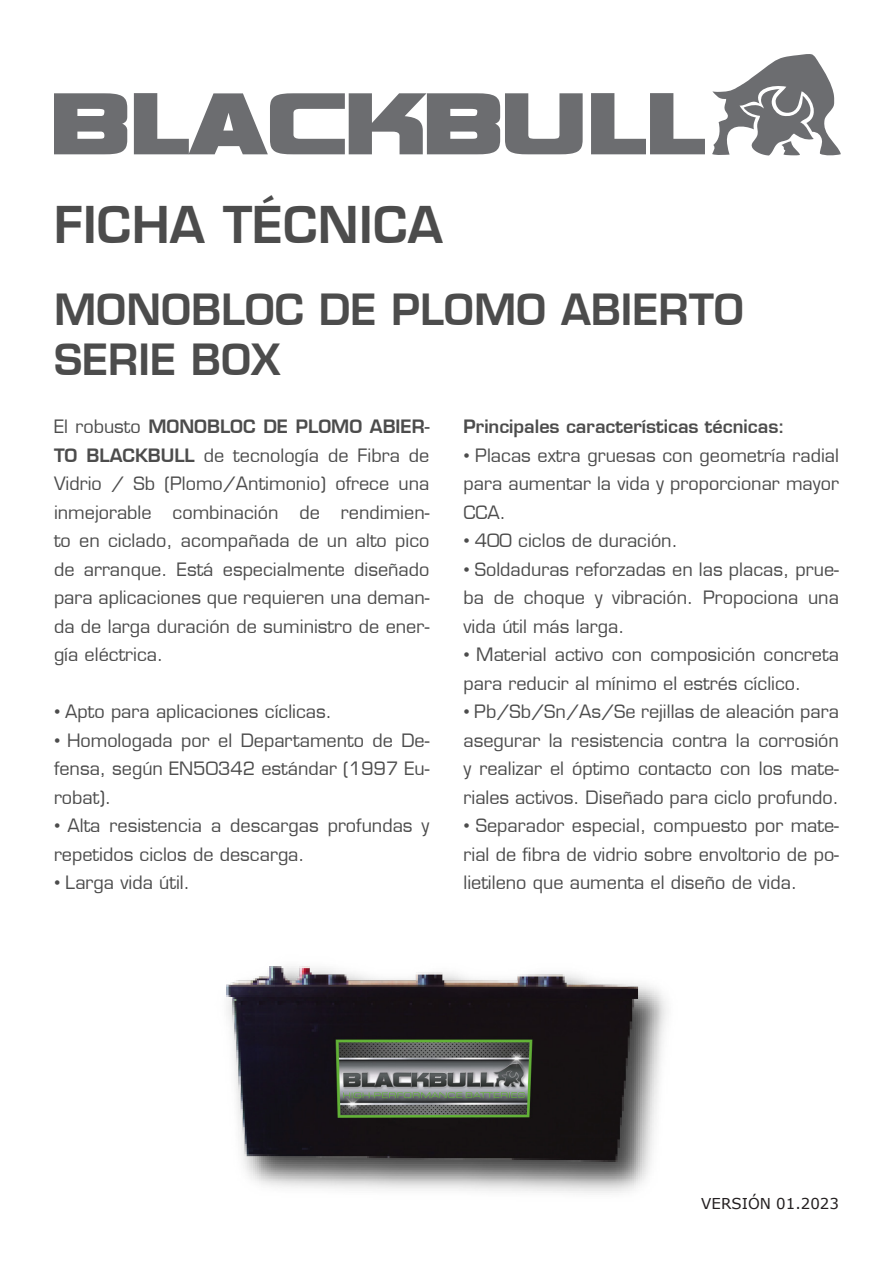
<style>
.page{position:relative;width:893px;height:1263px;background:#fff}
.page>*{position:absolute;margin:0;border:0;box-sizing:border-box;transform-origin:0 0}
.t1{font:600 49.5px "Eurostile LT";letter-spacing:.005em;color:#4c4c4c}
.t2{font:600 42px "Eurostile LT";color:#4c4c4c}
.t3{font:18px/28.5px "Eurostile LT";color:#4c4c4c;text-align:justify}
.t4{font:600 18px "Eurostile LT";color:#4c4c4c}
.t5{font:15px "Verdana";color:#231f20}
.s1{font-weight:600}
.s2{font-family:"Arial"}
</style>
<div class="page">
<img style="left:226px;top:966px;width:441px;height:227px">
<svg style="left:54px;top:93px;width:73px;height:61px;background:#7c7d7f"></svg>
<svg style="left:134px;top:93px;width:449px;height:61px"></svg>
<svg style="left:591px;top:93px;width:114px;height:61px"></svg>
<svg style="left:712px;top:54px;width:129px;height:102px"></svg>
<p class="t1" style="left:54px;top:194px;width:390px">FICHA TÉCNICA</p>
<p class="t2" style="left:54px;top:283px;width:691px">MONOBLOC DE PLOMO ABIERTO</p>
<p class="t2" style="left:54px;top:334px;width:228px">SERIE BOX</p>
<p class="t3" style="left:54px;top:413px;width:377px">El robusto <span class="s1">MONOBLOC DE PLOMO ABIER-TO BLACKBULL</span> de tecnología de Fibra de Vidrio / Sb (Plomo/Antimonio) ofrece una inmejorable combinación de rendimien&shy;to en ciclado, acompañada de un alto pico de arranque. Está especialmente diseñado para aplicaciones que requieren una deman&shy;da de larga duración de suministro de ener&shy;gía eléctrica.</p>
<p class="t3" style="left:54px;top:698px;width:280px"><span class="s2">•</span> Apto para aplicaciones cíclicas.</p>
<p class="t3" style="left:54px;top:726px;width:377px"><span class="s2">•</span> Homologada por el Departamento de De&shy;fensa, según EN50342 estándar (1997 Eu&shy;robat).</p>
<p class="t3" style="left:54px;top:812px;width:377px"><span class="s2">•</span> Alta resistencia a descargas profundas y repetidos ciclos de descarga.</p>
<p class="t3" style="left:54px;top:869px;width:137px"><span class="s2">•</span> Larga vida útil.</p>
<p class="t4" style="left:463px;top:416px;width:323px">Principales características técnicas:</p>
<p class="t3" style="left:463px;top:441px;width:377px"><span class="s2">•</span> Placas extra gruesas con geometría radial para aumentar la vida y proporcionar mayor CCA.</p>
<p class="t3" style="left:463px;top:527px;width:216px"><span class="s2">•</span> 400 ciclos de duración.</p>
<p class="t3" style="left:463px;top:555px;width:377px"><span class="s2">•</span> Soldaduras reforzadas en las placas, prue&shy;ba de choque y vibración. Propociona una vida útil más larga.</p>
<p class="t3" style="left:463px;top:641px;width:377px"><span class="s2">•</span> Material activo con composición concreta para reducir al mínimo el estrés cíclico.</p>
<p class="t3" style="left:463px;top:698px;width:377px"><span class="s2">•</span> Pb/Sb/Sn/As/Se rejillas de aleación para asegurar la resistencia contra la corrosión y realizar el óptimo contacto con los mate&shy;riales activos. Diseñado para ciclo profundo.</p>
<p class="t3" style="left:463px;top:812px;width:377px"><span class="s2">•</span> Separador especial, compuesto por mate&shy;rial de fibra de vidrio sobre envoltorio de po&shy;lietileno que aumenta el diseño de vida.</p>
<p class="t5" style="left:701px;top:1193px;width:139px">VERSIÓN 01.2023</p>
</div>
